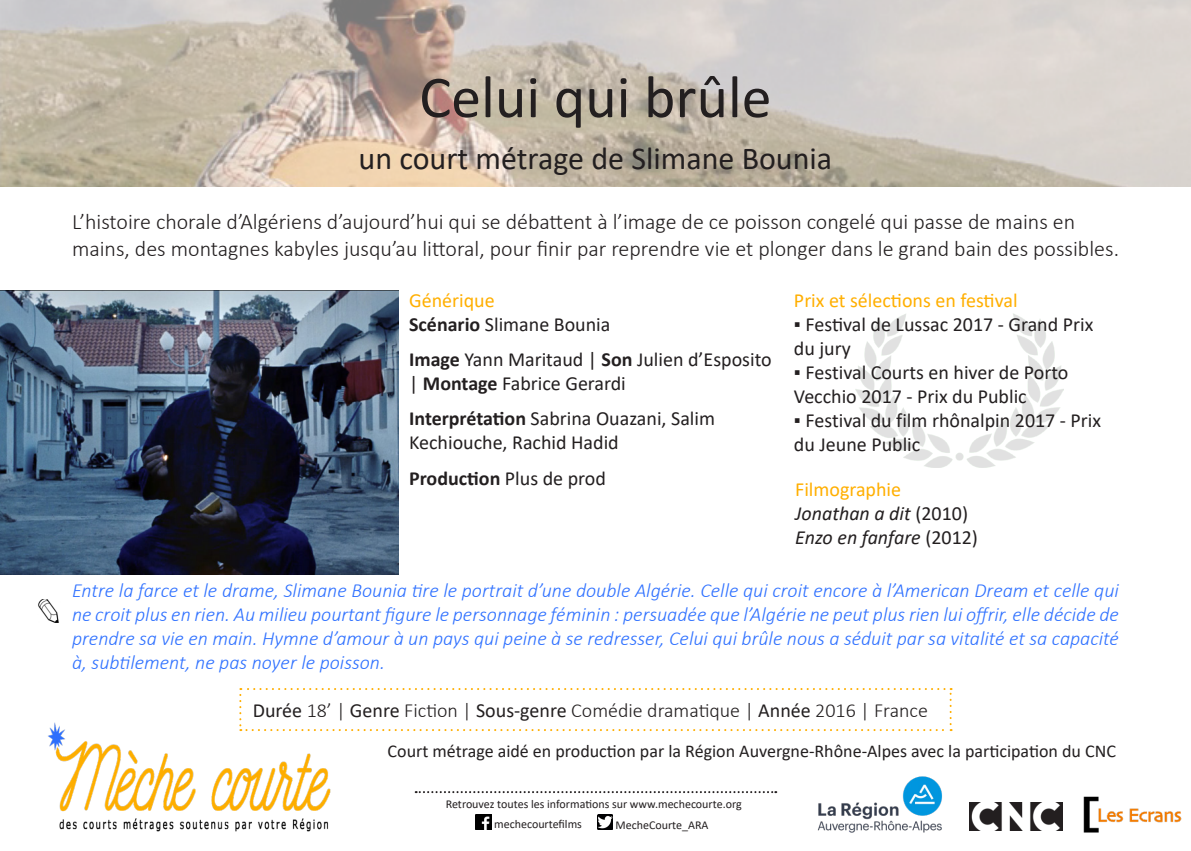
<style>
.page{position:relative;width:1191px;height:851px;background:#fff}
.page>*{position:absolute;margin:0;border:0;box-sizing:border-box;transform-origin:0 0}
.Titre{font:60px "Calibri";color:#231f20}
.Sous_titre{font:32px "Calibri";color:#231f20}
.t1{font:300 22px/26.4px "Calibri";color:#231f20}
.Avis{font:italic 300 20px/24px "Calibri";color:#2f71ff;text-align:justify}
.Générique{font:20px/24px "Calibri";color:#231f20}
.Texte{font:20px/24px "Calibri";color:#231f20}
.Texte-2{font:300 20px "Calibri";color:#231f20}
.Texte-3{font:20px "Calibri";color:#ffaf00}
.Texte-4{font:italic 20px/24px "Calibri";color:#231f20}
.Générique-2{font:700 20px "Calibri";color:#231f20}
.Texte-5{font:18px "Calibri";color:#231f20}
.Actualités{font:12px "Calibri";color:#231f20}
.Générique-3{font:12px "Calibri";color:#231f20}
.s1{color:#ffaf00}
.s2{font-weight:700}
.s3{font-weight:400}
.s4{font-style:normal}
</style>
<div class="page">
<img style="left:818px;top:776px;width:124px;height:57px">
<img style="left:970px;top:802px;width:92px;height:28px">
<img style="left:1083px;top:796px;width:99px;height:37px">
<img style="left:0;top:0;width:1191px;height:187px">
<img style="left:48px;top:722px;width:283px;height:110px">
<img style="left:0;top:291px;width:398px;height:283px">
<img style="left:855px;top:313px;width:209px;height:154px">
<img style="left:38px;top:599px;width:21px;height:23px">
<svg style="left:239px;top:688px;width:712px;height:43px"></svg>
<svg style="left:416px;top:791px;width:360px;height:2px"></svg>
<img style="left:476px;top:814px;width:15px;height:15px">
<img style="left:597px;top:814px;width:15px;height:15px">
<p class="Titre" style="left:419px;top:55px;width:354px">Celui qui brûle</p>
<p class="Sous_titre" style="left:359px;top:136px;width:475px">un court métrage de Slimane Bounia</p>
<p class="t1" style="left:72px;top:208px;width:1048px">L’histoire chorale d’Algériens d’aujourd’hui qui se débattent à l’image de ce poisson congelé qui passe de mains en mains, des montagnes kabyles jusqu’au littoral, pour finir par reprendre vie et plonger dans le grand bain des possibles.</p>
<p class="Générique" style="left:409px;top:287px;width:203px"><span class="s1">Générique<br></span><span class="s2">Scénario</span> Slimane Bounia</p>
<p class="Générique" style="left:409px;top:347px;width:364px"><span class="s2">Image</span> Yann Maritaud | <span class="s2">Son</span> Julien d’Esposito | <span class="s2">Montage</span> Fabrice Gerardi</p>
<p class="Générique" style="left:409px;top:406px;width:307px"><span class="s2">Interprétation</span> Sabrina Ouazani, Salim<br>Kechiouche, Rachid Hadid</p>
<p class="Générique-2" style="left:409px;top:464px;width:198px">Production <span class="s3">Plus de prod</span></p>
<p class="Texte-3" style="left:794px;top:286px;width:225px">Prix et sélections en festival</p>
<p class="Texte" style="left:794px;top:311px;width:301px">▪ Festival de Lussac 2017 - Grand Prix du jury</p>
<p class="Texte" style="left:794px;top:359px;width:276px">▪ Festival Courts en hiver de Porto<br>Vecchio 2017 - Prix du Public</p>
<p class="Texte" style="left:794px;top:407px;width:309px">▪ Festival du film rhônalpin 2017 - Prix du Jeune Public</p>
<p class="Texte-3" style="left:795px;top:475px;width:107px">Filmographie</p>
<p class="Texte-4" style="left:795px;top:500px;width:184px">Jonathan a dit <span class="s4">(2010)<br></span>Enzo en fanfare <span class="s4">(2012)</span></p>
<p class="Avis" style="left:72px;top:578px;width:1048px">Entre la farce et le drame, Slimane Bounia tire le portrait d’une double Algérie. Celle qui croit encore à l’American Dream et celle qui ne croit plus en rien. Au milieu pourtant figure le personnage féminin : persuadée que l’Algérie ne peut plus rien lui offrir, elle décide de prendre sa vie en main. Hymne d’amour à un pays qui peine à se redresser, Celui qui brûle nous a séduit par sa vitalité et sa capacité à, subtilement, ne pas noyer le poisson.</p>
<p class="Texte-2" style="left:253px;top:698px;width:676px"><span class="s3">Durée</span> 18’ | <span class="s3">Genre</span> Fiction | <span class="s3">Sous-genre</span> Comédie dramatique | <span class="s3">Année</span> 2016 | France</p>
<p class="Texte-5" style="left:387px;top:738px;width:730px">Court métrage aidé en production par la Région Auvergne-Rhône-Alpes avec la participation du CNC</p>
<p class="Actualités" style="left:446px;top:795px;width:297px">Retrouvez toutes les informations sur www.mechecourte.org</p>
<p class="Générique-3" style="left:494px;top:815px;width:89px">mechecourtefilms</p>
<p class="Générique-3" style="left:615px;top:816px;width:95px">MecheCourte_ARA</p>
</div>
